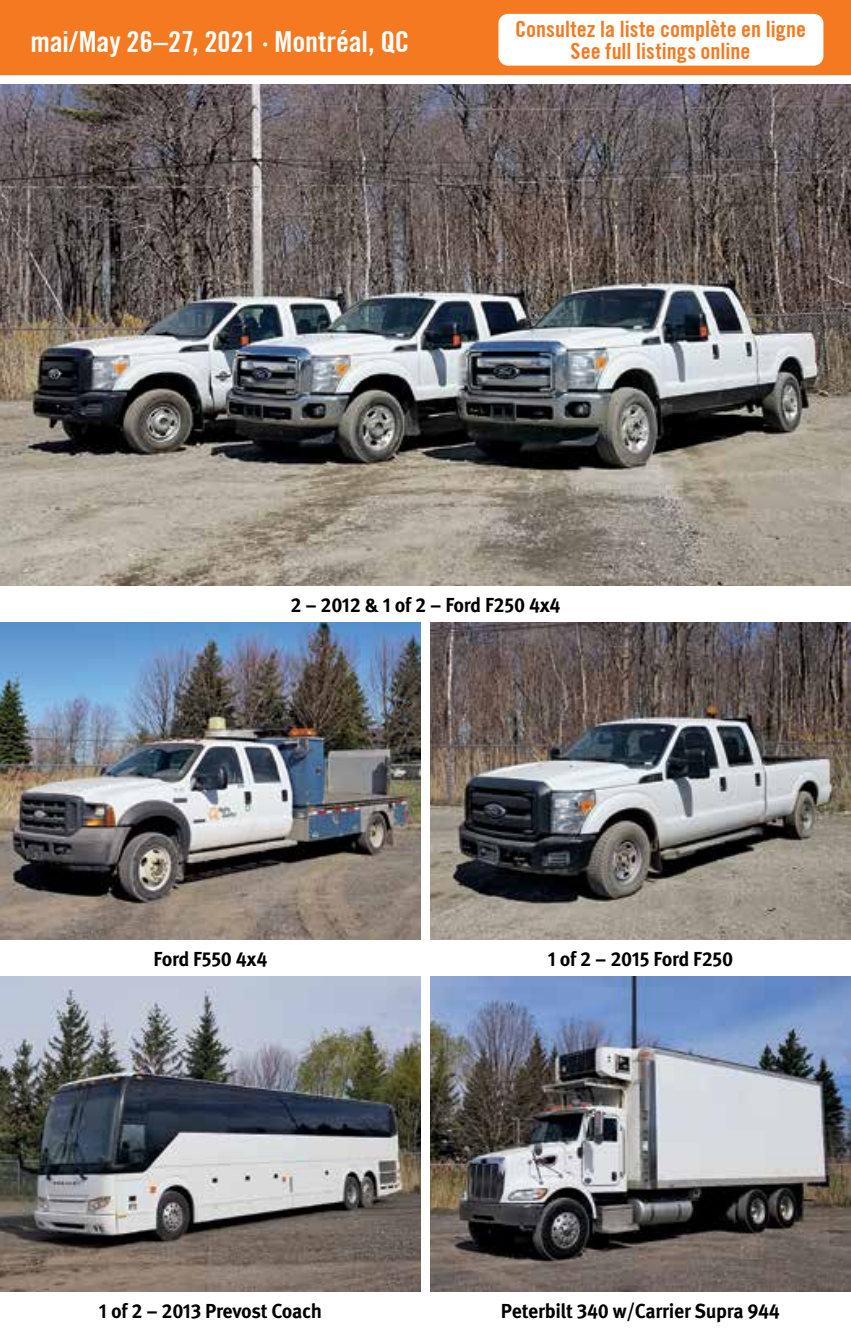
<style>
.page{position:relative;width:851px;height:1337px;background:#fff}
.page>*{position:absolute;margin:0;border:0;box-sizing:border-box;transform-origin:0 0}
.t1{font:700 condensed 29.25px "Trade Gothic No.20";letter-spacing:-.005em;color:#fff}
.t2{font:700 condensed 22.5px "Trade Gothic No.20";color:#f47920}
.t3{font:700 20.25px "Meta Pro";letter-spacing:-.015em;color:#000}
</style>
<div class="page">
<img style="left:430px;top:622px;width:420px;height:317px">
<img style="left:430px;top:976px;width:420px;height:316px">
<img style="left:0;top:622px;width:421px;height:317px">
<img style="left:0;top:976px;width:421px;height:316px">
<img style="left:0;top:84px;width:850px;height:501px">
<div style="left:0;top:0;width:850px;height:76px;background:#f47920"></div>
<div style="left:498px;top:14px;width:325px;height:52px;background:#fff;border-radius:10px"></div>
<h1 class="t1" style="left:30px;top:23px;width:380px">mai/May 26–27, 2021 · Montréal, QC</h1>
<p class="t2" style="left:515px;top:15px;width:292px">Consultez la liste complète en ligne</p>
<p class="t2" style="left:570px;top:37px;width:181px">See full listings online</p>
<p class="t3" style="left:290px;top:588px;width:272px">2 – 2012 &amp; 1 of 2 – Ford F250 4x4</p>
<p class="t3" style="left:153px;top:942px;width:115px">Ford F550 4x4</p>
<p class="t3" style="left:547px;top:942px;width:187px">1 of 2 – 2015 Ford F250</p>
<p class="t3" style="left:99px;top:1295px;width:224px">1 of 2 – 2013 Prevost Coach</p>
<p class="t3" style="left:501px;top:1295px;width:280px">Peterbilt 340 w/Carrier Supra 944</p>
</div>
